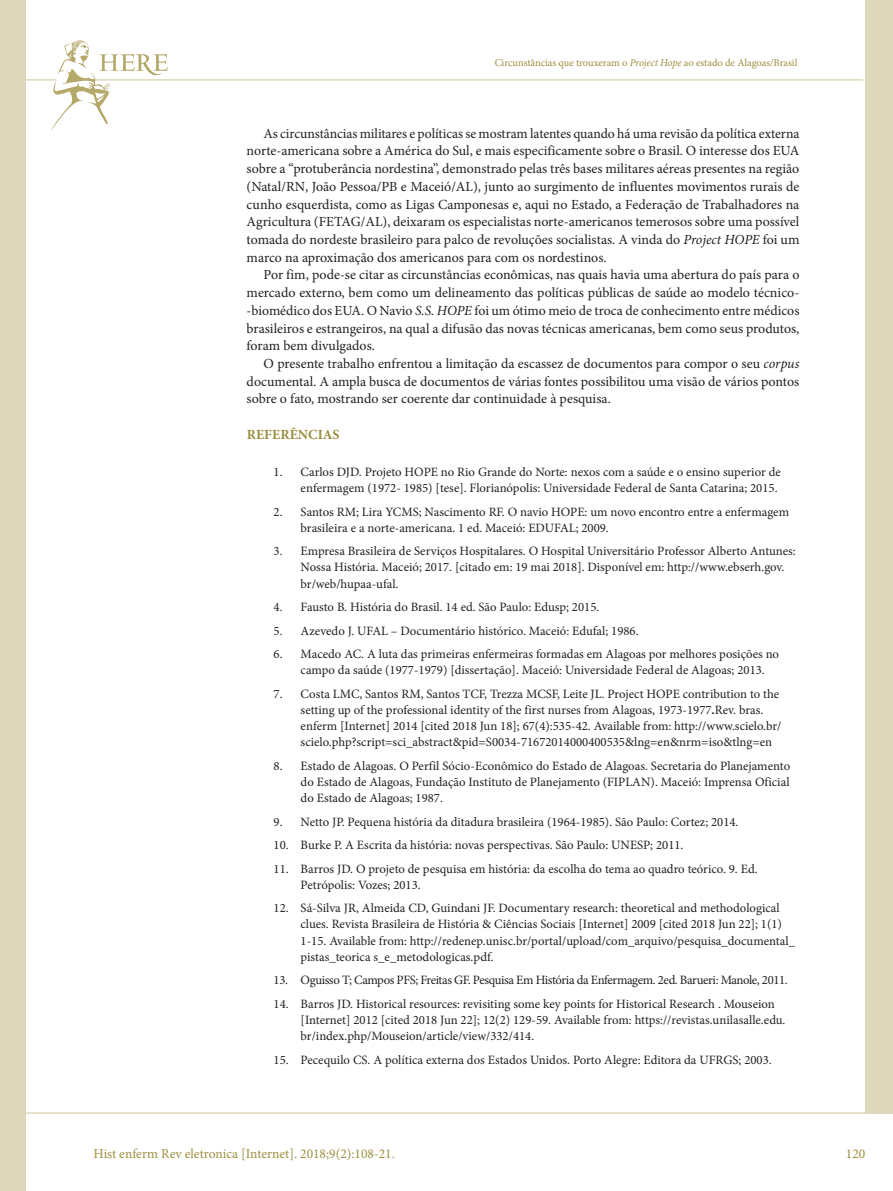
<style>
.page{position:relative;width:893px;height:1191px;background:#fff}
.page>*{position:absolute;margin:0;border:0;box-sizing:border-box;transform-origin:0 0}
.t1{font:13.95px/17.7px "Minion Pro";color:#231f20;text-align:justify}
.t2{font:700 13.95px "Minion Pro";letter-spacing:.01em;color:#9b8f3f}
.t3{font:13.5px "Minion Pro";color:#9b8f3f}
.t4{font:12.75px/16.2px "Minion Pro";color:#231f20}
.t5{font:12.75px "Minion Pro";letter-spacing:-.03em;color:#231f20}
.t6{font:10.5px "Minion Pro";letter-spacing:-.005em;color:#9b8f3f}
.s1{font-style:italic}
.s2{font-weight:700}
</style>
<div class="page">
<hr style="left:0;top:1112px;width:893px;height:1px;background:#ded8bb">
<hr style="left:0;top:79px;width:863px;height:2px;background:#ded8bb">
<div style="left:865px;top:0;width:28px;height:1113px;background:#ded8bb"></div>
<div style="left:0;top:0;width:26px;height:1191px;background:#ded8bb"></div>
<svg style="left:50px;top:40px;width:118px;height:91px"></svg>
<p class="t6" style="left:495px;top:56px;width:304px">Circunstâncias que trouxeram o <span class="s1">Project Hope</span> ao estado de Alagoas/Brasil</p>
<p class="t1" style="left:247px;top:124px;width:554px;text-indent:17px">As circunstâncias militares e políticas se mostram latentes quando há uma revisão da política externa norte-americana sobre a América do Sul, e mais especificamente sobre o Brasil. O interesse dos EUA sobre a “protuberância nordestina”, demonstrado pelas três bases militares aéreas presentes na região (Natal/RN, João Pessoa/PB e Maceió/AL), junto ao surgimento de influentes movimentos rurais de cunho esquerdista, como as Ligas Camponesas e, aqui no Estado, a Federação de Trabalhadores na Agricultura (FETAG/AL), deixaram os especialistas norte-americanos temerosos sobre uma possível tomada do nordeste brasileiro para palco de revoluções socialistas. A vinda do <span class="s1">Project HOPE</span> foi um marco na aproximação dos americanos para com os nordestinos.</p>
<p class="t1" style="left:247px;top:266px;width:554px;text-indent:17px">Por fim, pode-se citar as circunstâncias econômicas, nas quais havia uma abertura do país para o mercado externo, bem como um delineamento das políticas públicas de saúde ao modelo técnico--biomédico dos EUA. O Navio <span class="s1">S.S. HOPE</span> foi um ótimo meio de troca de conhecimento entre médicos brasileiros e estrangeiros, na qual a difusão das novas técnicas americanas, bem como seus produtos, foram bem divulgados.</p>
<p class="t1" style="left:247px;top:355px;width:554px;text-indent:17px">O presente trabalho enfrentou a limitação da escassez de documentos para compor o seu <span class="s1">corpus </span>documental. A ampla busca de documentos de várias fontes possibilitou uma visão de vários pontos sobre o fato, mostrando ser coerente dar continuidade à pesquisa.</p>
<p class="t2" style="left:247px;top:425px;width:94px">REFERÊNCIAS</p>
<p class="t4" style="left:274px;top:464px;width:509px;text-align:right">1. Carlos DJD. Projeto HOPE no Rio Grande do Norte: nexos com a saúde e o ensino superior de enfermagem (1972- 1985) [tese]. Florianópolis: Universidade Federal de Santa Catarina; 2015.</p>
<p class="t4" style="left:301px;top:503px;width:490px;text-indent:-27px">2. Santos RM; Lira YCMS; Nascimento RF. O navio HOPE: um novo encontro entre a enfermagem brasileira e a norte-americana. 1 ed. Maceió: EDUFAL; 2009.</p>
<p class="t4" style="left:301px;top:543px;width:497px;text-indent:-27px">3. Empresa Brasileira de Serviços Hospitalares. O Hospital Universitário Professor Alberto Antunes:<br>Nossa História. Maceió; 2017. [citado em: 19 mai 2018]. Disponível em: http://www.ebserh.gov. br/web/hupaa-ufal.</p>
<p class="t4" style="left:274px;top:599px;width:327px">4. Fausto B. História do Brasil. 14 ed. São Paulo: Edusp; 2015.</p>
<p class="t4" style="left:274px;top:622px;width:367px">5. Azevedo J. UFAL – Documentário histórico. Maceió: Edufal; 1986.</p>
<p class="t4" style="left:301px;top:646px;width:480px;text-indent:-27px">6. Macedo AC. A luta das primeiras enfermeiras formadas em Alagoas por melhores posições no campo da saúde (1977-1979) [dissertação]. Maceió: Universidade Federal de Alagoas; 2013.</p>
<p class="t4" style="left:301px;top:685px;width:482px;text-indent:-27px">7. Costa LMC, Santos RM, Santos TCF, Trezza MCSF, Leite JL. Project HOPE contribution to the setting up of the professional identity of the first nurses from Alagoas, 1973-1977<span class="s2">.</span>Rev. bras. enferm [Internet] 2014 [cited 2018 Jun 18]; 67(4):535-42. Available from: http://www.scielo.br/ scielo.php?script=sci_abstract&amp;pid=S0034-71672014000400535&amp;lng=en&amp;nrm=iso&amp;tlng=en</p>
<p class="t4" style="left:301px;top:757px;width:491px;text-align:justify;text-indent:-27px">8. Estado de Alagoas. O Perfil Sócio-Econômico do Estado de Alagoas. Secretaria do Planejamento do Estado de Alagoas, Fundação Instituto de Planejamento (FIPLAN). Maceió: Imprensa Oficial do Estado de Alagoas; 1987.</p>
<p class="t4" style="left:274px;top:813px;width:466px">9. Netto JP. Pequena história da ditadura brasileira (1964-1985). São Paulo: Cortez; 2014.</p>
<p class="t4" style="left:274px;top:837px;width:411px">10. Burke P. A Escrita da história: novas perspectivas. São Paulo: UNESP; 2011.</p>
<p class="t4" style="left:301px;top:860px;width:458px;text-indent:-27px">11. Barros JD. O projeto de pesquisa em história: da escolha do tema ao quadro teórico. 9. Ed.<br>Petrópolis: Vozes; 2013.</p>
<p class="t4" style="left:301px;top:900px;width:496px;text-indent:-27px">12. Sá-Silva JR, Almeida CD, Guindani JF. Documentary research: theoretical and methodological clues. Revista Brasileira de História &amp; Ciências Sociais [Internet] 2009 [cited 2018 Jun 22]; 1(1)<br>1-15. Available from: http://redenep.unisc.br/portal/upload/com_arquivo/pesquisa_documental_ pistas_teorica s_e_metodologicas.pdf.</p>
<p class="t5" style="left:274px;top:971px;width:516px">13. Oguisso T; Campos PFS; Freitas GF. Pesquisa Em História da Enfermagem. 2ed. Barueri: Manole, 2011.</p>
<p class="t4" style="left:301px;top:995px;width:486px;text-indent:-27px">14. Barros JD. Historical resources: revisiting some key points for Historical Research . Mouseion [Internet] 2012 [cited 2018 Jun 22]; 12(2) 129-59. Available from: https://revistas.unilasalle.edu. br/index.php/Mouseion/article/view/332/414.</p>
<p class="t4" style="left:274px;top:1051px;width:500px">15. Pecequilo CS. A política externa dos Estados Unidos. Porto Alegre: Editora da UFRGS; 2003.</p>
<p class="t3" style="left:94px;top:1144px;width:303px">Hist enferm Rev eletronica [Internet]. 2018;9(2):108-21.</p>
<p class="t3" style="left:846px;top:1144px;width:21px">120</p>
</div>
